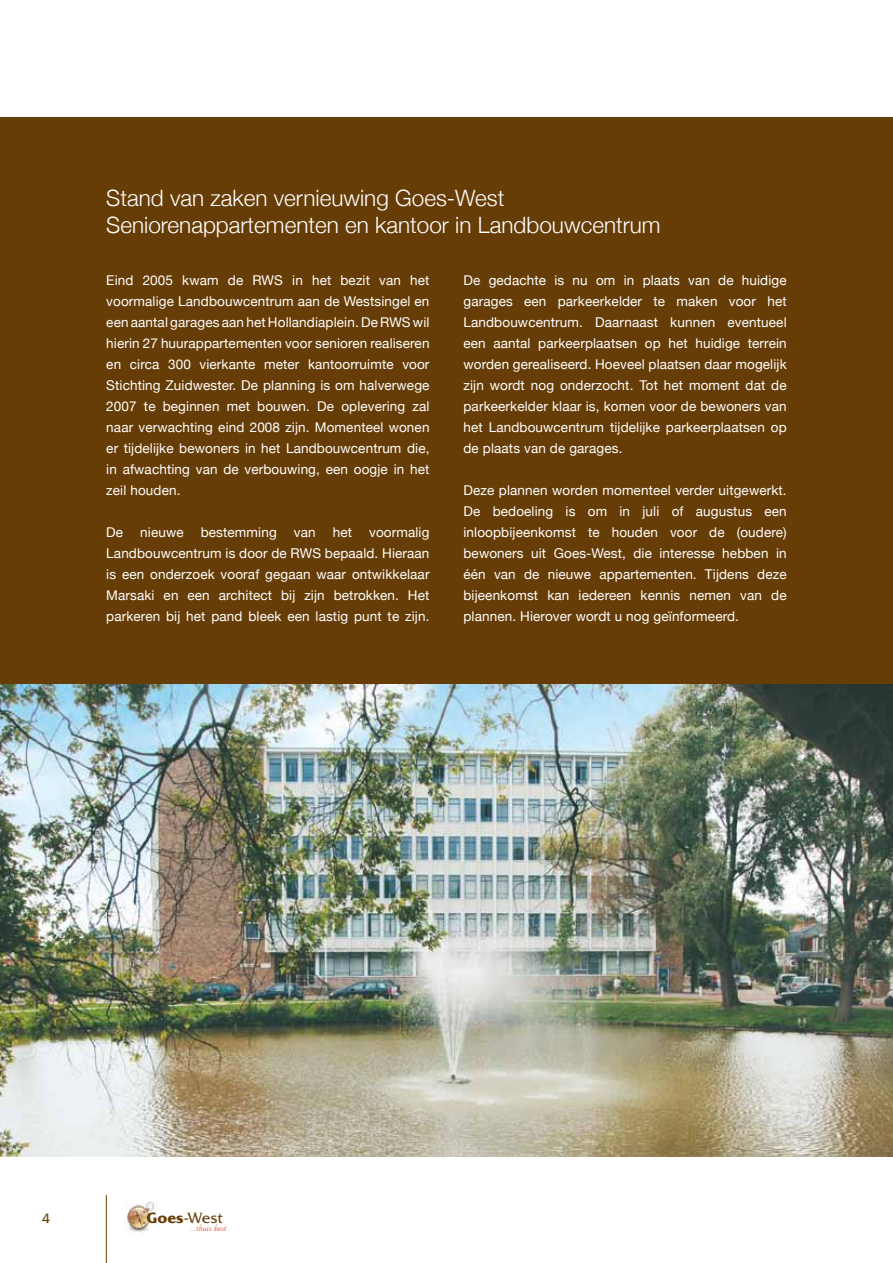
<style>
.page{position:relative;width:893px;height:1263px;background:#fff}
.page>*{position:absolute;margin:0;border:0;box-sizing:border-box;transform-origin:0 0}
.t1{font:300 22.5px/27px "Helvetica Neue";color:#fff}
.t2{font:14.85px "Friz Qua";color:#673d07}
.t3{font:13.5px/21px "Helvetica Neue";letter-spacing:.01em;color:#fff;text-align:justify}
.t4{font:13.5px "Friz Qua";color:#673d07}
.t5{font:10.95px "Lake Informal";color:#d6361b}
.s1{font-weight:700}
</style>
<div class="page">
<img style="left:127px;top:1202px;width:30px;height:32px">
<div style="left:0;top:117px;width:893px;height:923px;background:#673d07"></div>
<hr style="left:106px;top:1195px;width:1px;height:68px;background:#673d07">
<img style="left:0;top:684px;width:893px;height:473px">
<h1 class="t1" style="left:106px;top:184px;width:556px">Stand van zaken vernieuwing Goes-West<br>Seniorenappartementen en kantoor in Landbouwcentrum</h1>
<p class="t3" style="left:463px;top:269px;width:325px">De gedachte is nu om in plaats van de huidige garages een parkeerkelder te maken voor het Landbouwcentrum. Daarnaast kunnen eventueel een aantal parkeerplaatsen op het huidige terrein worden gerealiseerd. Hoeveel plaatsen daar mogelijk zijn wordt nog onderzocht. Tot het moment dat de parkeerkelder klaar is, komen voor de bewoners van het Landbouwcentrum tijdelijke parkeerplaatsen op de plaats van de garages.</p>
<p class="t3" style="left:463px;top:479px;width:325px">Deze plannen worden momenteel verder uitgewerkt.<br>De bedoeling is om in juli of augustus een inloopbijeenkomst te houden voor de (oudere) bewoners uit Goes-West, die interesse hebben in één van de nieuwe appartementen. Tijdens deze bijeenkomst kan iedereen kennis nemen van de plannen. Hierover wordt u nog geïnformeerd.</p>
<p class="t3" style="left:106px;top:269px;width:325px">Eind 2005 kwam de RWS in het bezit van het voormalige Landbouwcentrum aan de Westsingel en een aantal garages aan het Hollandiaplein. De RWS wil hierin 27 huurappartementen voor senioren realiseren en circa 300 vierkante meter kantoorruimte voor Stichting Zuidwester. De planning is om halverwege 2007 te beginnen met bouwen. De oplevering zal naar verwachting eind 2008 zijn. Momenteel wonen er tijdelijke bewoners in het Landbouwcentrum die, in afwachting van de verbouwing, een oogje in het zeil houden.</p>
<p class="t3" style="left:106px;top:521px;width:18px">De</p>
<p class="t3" style="left:140px;top:521px;width:45px">nieuwe</p>
<p class="t3" style="left:201px;top:521px;width:78px">bestemming</p>
<p class="t3" style="left:294px;top:521px;width:23px">van</p>
<p class="t3" style="left:333px;top:521px;width:21px">het</p>
<p class="t3" style="left:106px;top:521px;width:325px;text-indent:263px">voormalig Landbouwcentrum is door de RWS bepaald. Hieraan is een onderzoek vooraf gegaan waar ontwikkelaar Marsaki en een architect bij zijn betrokken. Het parkeren bij het pand bleek een lastig punt te zijn.</p>
<p class="t4" style="left:42px;top:1210px;width:10px">4</p>
<p class="t2" style="left:147px;top:1209px;width:78px"><span class="s1">Goes</span>-West</p>
<p class="t5" style="left:191px;top:1223px;width:38px">...thuis best</p>
</div>
